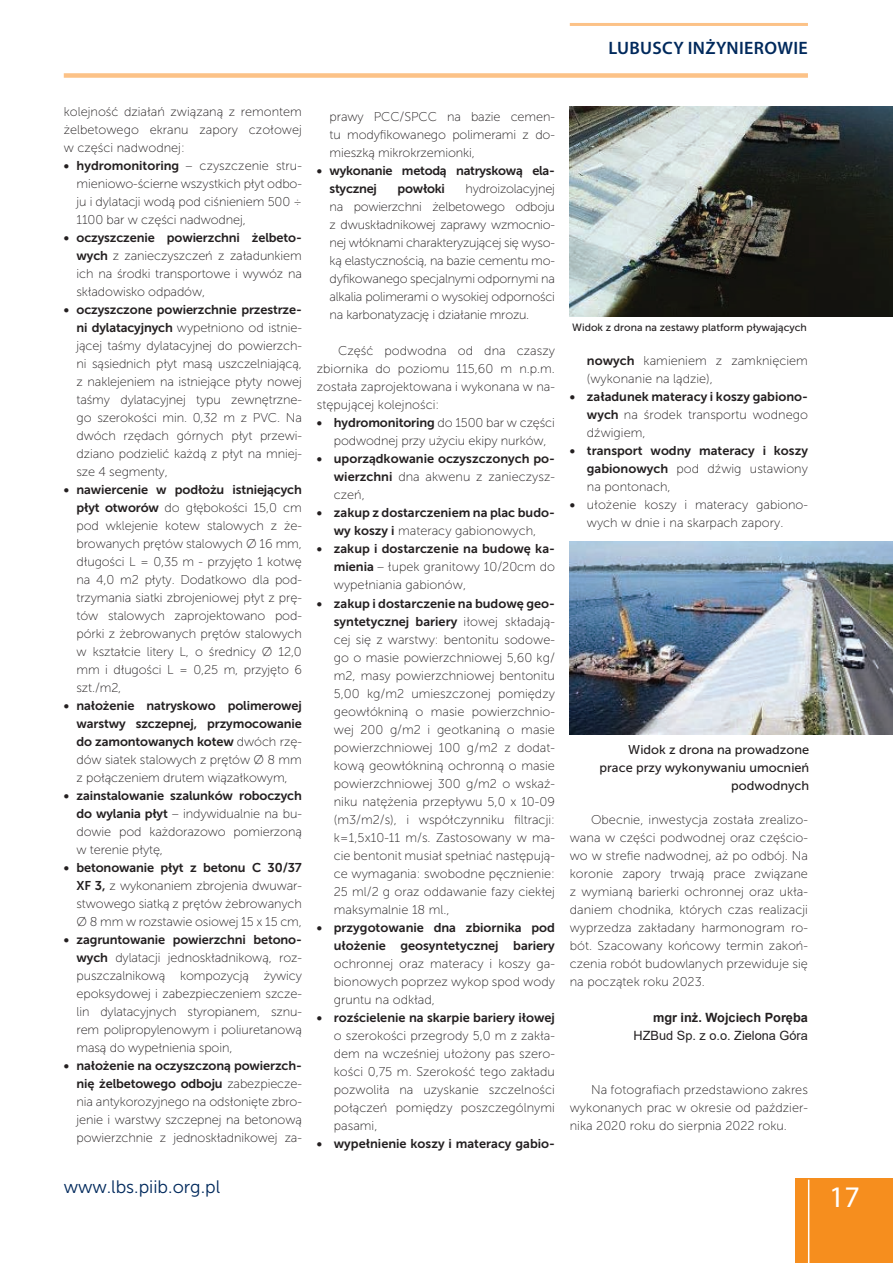
<style>
.page{position:relative;width:893px;height:1263px;background:#fff}
.page>*{position:absolute;margin:0;border:0;box-sizing:border-box;transform-origin:0 0}
.t1{font:30px "Myriad Pro";color:#fff}
.t2{font:18px "Museo Sans 300";color:#00295c}
.t3{font:600 18px "Myriad Pro";letter-spacing:.02em;color:#00295c}
.t4{font:12.75px/18px "Museo Sans 100";color:#231f20;text-align:justify}
.t5{font:12.75px/18px "Museo Sans 700";letter-spacing:-.01em;color:#231f20;text-align:right}
.t6{font:12.75px/18px "Museo Sans 500";color:#231f20;text-align:right}
.t7{font:12.75px "Arial";color:#231f20}
.t8{font:700 12.75px "Arial";color:#231f20}
.t9{font:10.5px "Museo Sans 500";color:#231f20}
.s1{font-family:"Museo Sans 700"}
.s2{font-family:"Museo Sans 100"}
</style>
<div class="page">
<div style="left:795px;top:1178px;width:98px;height:85px;background:#f68e1e"></div>
<hr style="left:808px;top:1179px;width:1px;height:84px;background:#fff">
<hr style="left:570px;top:23px;width:238px;height:3px;background:#fcc287">
<div style="left:64px;top:73px;width:744px;height:5px;background:#fcc287"></div>
<img style="left:570px;top:106px;width:323px;height:211px">
<img style="left:570px;top:541px;width:323px;height:194px">
<h2 class="t3" style="left:608px;top:36px;width:12px">LUBUS</h2>
<h2 class="t3" style="left:662px;top:36px;width:147px">CY INŻYNI EROWIE</h2>
<p class="t4" style="left:64px;top:103px;width:240px">kolejność działań związaną z remontem żelbetowego ekranu zapory czołowej w części nadwodnej:</p>
<p class="t4" style="left:77px;top:157px;width:227px;text-indent:-13px"><span class="s1">• hydromonitoring</span> – czyszczenie stru&shy;mieniowo-ścierne wszystkich płyt odbo&shy;ju i dylatacji wodą pod ciśnieniem 500 ÷ 1100 bar w części nadwodnej,</p>
<p class="t5" style="left:64px;top:228px;width:240px">• oczyszczenie powierzchni żelbeto-</p>
<p class="t4" style="left:77px;top:247px;width:227px"><span class="s1">wych</span> z zanieczyszczeń z załadunkiem ich na środki transportowe i wywóz na składowisko odpadów,</p>
<p class="t5" style="left:64px;top:300px;width:240px">• oczyszczone powierzchnie przestrze-</p>
<p class="t4" style="left:77px;top:319px;width:227px"><span class="s1">ni dylatacyjnych</span> wypełniono od istnie&shy;jącej taśmy dylatacyjnej do powierzch&shy;ni sąsiednich płyt masą uszczelniającą, z naklejeniem na istniejące płyty nowej taśmy dylatacyjnej typu zewnętrzne&shy;go szerokości min. 0,32 m z PVC. Na dwóch rzędach górnych płyt przewi&shy;dziano podzielić każdą z płyt na mniej&shy;sze 4 segmenty,</p>
<p class="t5" style="left:64px;top:481px;width:240px">• nawiercenie w podłożu istniejących</p>
<p class="t4" style="left:77px;top:499px;width:227px"><span class="s1">płyt otworów</span> do głębokości 15,0 cm pod wklejenie kotew stalowych z że&shy;browanych prętów stalowych Ø 16 mm, długości L = 0,35 m - przyjęto 1 kotwę na 4,0 m2 płyty. Dodatkowo dla pod&shy;trzymania siatki zbrojeniowej płyt z prę&shy;tów stalowych zaprojektowano pod&shy;pórki z żebrowanych prętów stalowych w kształcie litery L, o średnicy Ø 12,0 mm i długości L = 0,25 m, przyjęto 6 szt./m2,</p>
<p class="t5" style="left:77px;top:697px;width:227px;text-align:justify;text-indent:-13px">• nałożenie natryskowo polimerowej warstwy szczepnej, przymocowanie do zamontowanych kotew <span class="s2">dwóch rzę-</span></p>
<p class="t4" style="left:77px;top:751px;width:227px">dów siatek stalowych z prętów Ø 8 mm z połączeniem drutem wiązałkowym,</p>
<p class="t5" style="left:64px;top:787px;width:240px">• zainstalowanie szalunków roboczych</p>
<p class="t4" style="left:77px;top:805px;width:227px"><span class="s1">do wylania płyt</span> – indywidualnie na bu&shy;dowie pod każdorazowo pomierzoną w terenie płytę,</p>
<p class="t5" style="left:64px;top:859px;width:240px">• betonowanie płyt z betonu C 30/37</p>
<p class="t4" style="left:77px;top:877px;width:227px"><span class="s1">XF 3,</span> z wykonaniem zbrojenia dwuwar&shy;stwowego siatką z prętów żebrowanych Ø 8 mm w rozstawie osiowej 15 x 15 cm,</p>
<p class="t5" style="left:64px;top:931px;width:240px">• zagruntowanie powierzchni betono-</p>
<p class="t4" style="left:77px;top:949px;width:227px"><span class="s1">wych</span> dylatacji jednoskładnikową, roz&shy;puszczalnikową kompozycją żywicy epoksydowej i zabezpieczeniem szcze&shy;lin dylatacyjnych styropianem, sznu&shy;rem polipropylenowym i poliuretanową masą do wypełnienia spoin,</p>
<p class="t5" style="left:64px;top:1057px;width:240px">• nałożenie na oczyszczoną powierzch&shy;nię żelbetowego odboju <span class="s2">zabezpiecze-</span></p>
<p class="t4" style="left:77px;top:1093px;width:227px">nia antykorozyjnego na odsłonięte zbro&shy;jenie i warstwy szczepnej na betonową powierzchnie z jednoskładnikowej za-</p>
<p class="t4" style="left:330px;top:108px;width:227px">prawy PCC/SPCC na bazie cemen&shy;tu modyfikowanego polimerami z do&shy;mieszką mikrokrzemionki,</p>
<p class="t5" style="left:330px;top:162px;width:227px;text-align:left;text-indent:-13px">• wykonanie metodą natryskową ela&shy;stycznej</p>
<p class="t5" style="left:398px;top:180px;width:49px">powłoki</p>
<p class="t4" style="left:330px;top:180px;width:227px;text-indent:136px">hydroizolacyjnej na powierzchni żelbetowego odboju z dwuskładnikowej zaprawy wzmocnio&shy;nej włóknami charakteryzującej się wyso&shy;ką elastycznością, na bazie cementu mo&shy;dyfikowanego specjalnymi odpornymi na alkalia polimerami o wysokiej odporności na karbonatyzację i działanie mrozu.</p>
<p class="t4" style="left:317px;top:342px;width:240px;text-indent:21px">Część podwodna od dna czaszy zbiornika do poziomu 115,60 m n.p.m. została zaprojektowana i wykonana w na&shy;stępującej kolejności:</p>
<p class="t5" style="left:317px;top:414px;width:240px">• hydromonitoring <span class="s2">do 1500 bar w części</span></p>
<p class="t4" style="left:334px;top:432px;width:214px">podwodnej przy użyciu ekipy nurków,</p>
<p class="t5" style="left:317px;top:450px;width:240px">• uporządkowanie oczyszczonych po-</p>
<p class="t4" style="left:334px;top:468px;width:223px"><span class="s1">wierzchni</span> dna akwenu z zanieczysz&shy;czeń,</p>
<p class="t5" style="left:317px;top:504px;width:240px">• zakup z dostarczeniem na plac budo-</p>
<p class="t4" style="left:334px;top:522px;width:204px"><span class="s1">wy koszy i</span> materacy gabionowych,</p>
<p class="t5" style="left:317px;top:540px;width:240px">• zakup i dostarczenie na budowę ka-</p>
<p class="t4" style="left:334px;top:558px;width:223px"><span class="s1">mienia</span> – łupek granitowy 10/20cm do wypełniania gabionów,</p>
<p class="t5" style="left:317px;top:594px;width:240px">• zakup i dostarczenie na budowę geo&shy;syntetycznej bariery <span class="s2">iłowej składają-</span></p>
<p class="t4" style="left:334px;top:630px;width:223px">cej się z warstwy: bentonitu sodowe&shy;go o masie powierzchniowej 5,60 kg/ m2, masy powierzchniowej bentonitu 5,00 kg/m2 umieszczonej pomiędzy geowłókniną o masie powierzchnio&shy;wej 200 g/m2 i geotkaniną o masie powierzchniowej 100 g/m2 z dodat&shy;kową geowłókniną ochronną o masie powierzchniowej 300 g/m2 o wskaź&shy;niku natężenia przepływu 5,0 x 10-09 (m3/m2/s), i współczynniku filtracji: k=1,5x10-11 m/s. Zastosowany w ma&shy;cie bentonit musiał spełniać następują&shy;ce wymagania: swobodne pęcznienie:<br>25 ml/2 g oraz oddawanie fazy ciekłej maksymalnie 18 ml.,</p>
<p class="t5" style="left:317px;top:918px;width:240px">• przygotowanie dna zbiornika pod ułożenie geosyntetycznej bariery</p>
<p class="t4" style="left:334px;top:954px;width:223px">ochronnej oraz materacy i koszy ga&shy;bionowych poprzez wykop spod wody gruntu na odkład,</p>
<p class="t5" style="left:317px;top:1008px;width:240px">• rozścielenie na skarpie bariery iłowej</p>
<p class="t4" style="left:334px;top:1026px;width:223px">o szerokości przegrody 5,0 m z zakła&shy;dem na wcześniej ułożony pas szero&shy;kości 0,75 m. Szerokość tego zakładu pozwoliła na uzyskanie szczelności połączeń pomiędzy poszczególnymi pasami,</p>
<p class="t5" style="left:317px;top:1134px;width:240px">• wypełnienie koszy i materacy gabio-</p>
<p class="t9" style="left:572px;top:321px;width:236px">Widok z drona na zestawy platform pływających</p>
<p class="t4" style="left:587px;top:352px;width:223px"><span class="s1">nowych</span> kamieniem z zamknięciem (wykonanie na lądzie),</p>
<p class="t5" style="left:570px;top:388px;width:240px">• załadunek materacy i koszy gabiono-</p>
<p class="t4" style="left:587px;top:406px;width:223px"><span class="s1">wych</span> na środek transportu wodnego dźwigiem,</p>
<p class="t5" style="left:570px;top:442px;width:240px">• transport wodny materacy i koszy</p>
<p class="t4" style="left:587px;top:460px;width:223px"><span class="s1">gabionowych</span> pod dźwig ustawiony na pontonach,</p>
<p class="t4" style="left:570px;top:496px;width:240px;text-align:center"><span class="s1">•</span> ułożenie koszy i materacy gabiono&shy;wych w dnie i na skarpach zapory.</p>
<p class="t6" style="left:599px;top:740px;width:211px">Widok z drona na prowadzone prace przy wykonywaniu umocnień podwodnych</p>
<p class="t4" style="left:570px;top:811px;width:240px;text-indent:21px">Obecnie, inwestycja została zrealizo&shy;wana w części podwodnej oraz częścio&shy;wo w strefie nadwodnej, aż po odbój. Na koronie zapory trwają prace związane z wymianą barierki ochronnej oraz ukła&shy;daniem chodnika, których czas realizacji wyprzedza zakładany harmonogram ro&shy;bót. Szacowany końcowy termin zakoń&shy;czenia robót budowlanych przewiduje się na początek roku 2023.</p>
<p class="t8" style="left:653px;top:1008px;width:156px">mgr inż. Wojciech Poręba</p>
<p class="t7" style="left:634px;top:1027px;width:176px">HZBud Sp. z o.o. Zielona Góra</p>
<p class="t4" style="left:570px;top:1081px;width:240px;text-indent:21px">Na fotografiach przedstawiono zakres wykonanych prac w okresie od paździer&shy;nika 2020 roku do sierpnia 2022 roku.</p>
<h2 class="t2" style="left:64px;top:1177px;width:158px">www.lbs.piib.org.pl</h2>
<h1 class="t1" style="left:829px;top:1179px;width:32px">17</h1>
</div>
